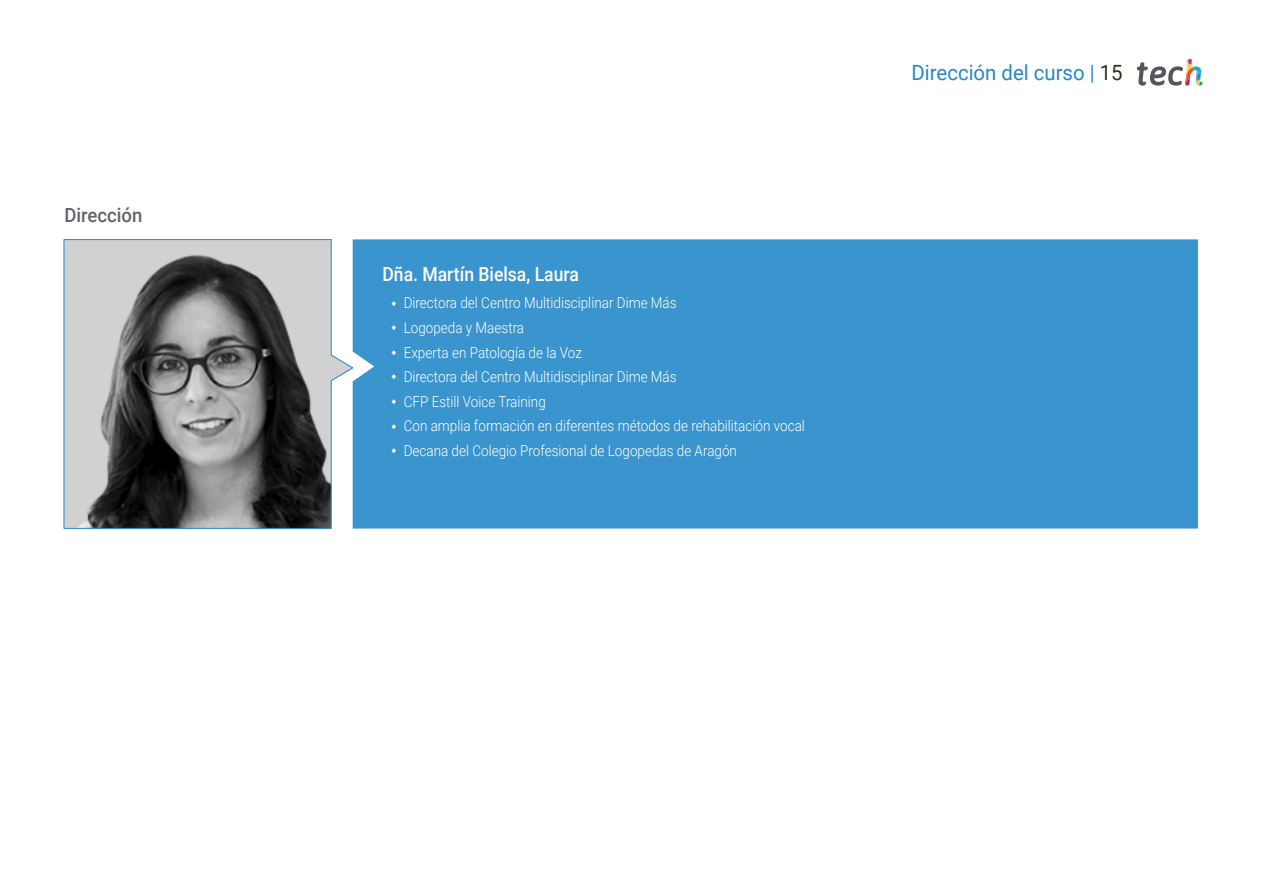
<style>
.page{position:relative;width:1263px;height:893px;background:#fff}
.page>*{position:absolute;margin:0;border:0;box-sizing:border-box;transform-origin:0 0}
.t1{font:21px "Roboto";color:#2488c9}
.t2{font:500 19.5px "Roboto";color:#fff;scale:.9 1}
.t3{font:500 19.5px "Roboto";color:#61646a;scale:.95 1}
.t4{font:300 15px/24.6px "Roboto";color:#fff;scale:.9 1}
.s1{color:#312e20}
</style>
<div class="page">
<svg style="left:1137px;top:59px;width:65px;height:27px"></svg>
<div style="left:353px;top:239px;width:845px;height:290px;background:#3a94ce"></div>
<svg style="left:64px;top:239px;width:289px;height:290px;background:#868788"></svg>
<svg style="left:392px;top:301px;width:4px;height:5px"></svg>
<svg style="left:392px;top:325px;width:4px;height:5px"></svg>
<svg style="left:392px;top:350px;width:4px;height:5px"></svg>
<svg style="left:392px;top:375px;width:4px;height:5px"></svg>
<svg style="left:392px;top:399px;width:4px;height:5px"></svg>
<svg style="left:392px;top:424px;width:4px;height:5px"></svg>
<svg style="left:392px;top:448px;width:4px;height:5px"></svg>
<h2 class="t3" style="left:64px;top:201px;width:84px">Dirección</h2>
<h2 class="t2" style="left:382px;top:260px;width:220px">Dña. Martín Bielsa, Laura</h2>
<p class="t4" style="left:404px;top:290px;width:447px">Directora del Centro Multidisciplinar Dime Más<br>Logopeda y Maestra<br>Experta en Patología de la Voz<br>Directora del Centro Multidisciplinar Dime Más<br>CFP Estill Voice Training<br>Con amplia formación en diferentes métodos de rehabilitación vocal Decana del Colegio Profesional de Logopedas de Aragón</p>
<h1 class="t1" style="left:911px;top:57px;width:213px">Dirección del curso | <span class="s1">15</span></h1>
</div>
